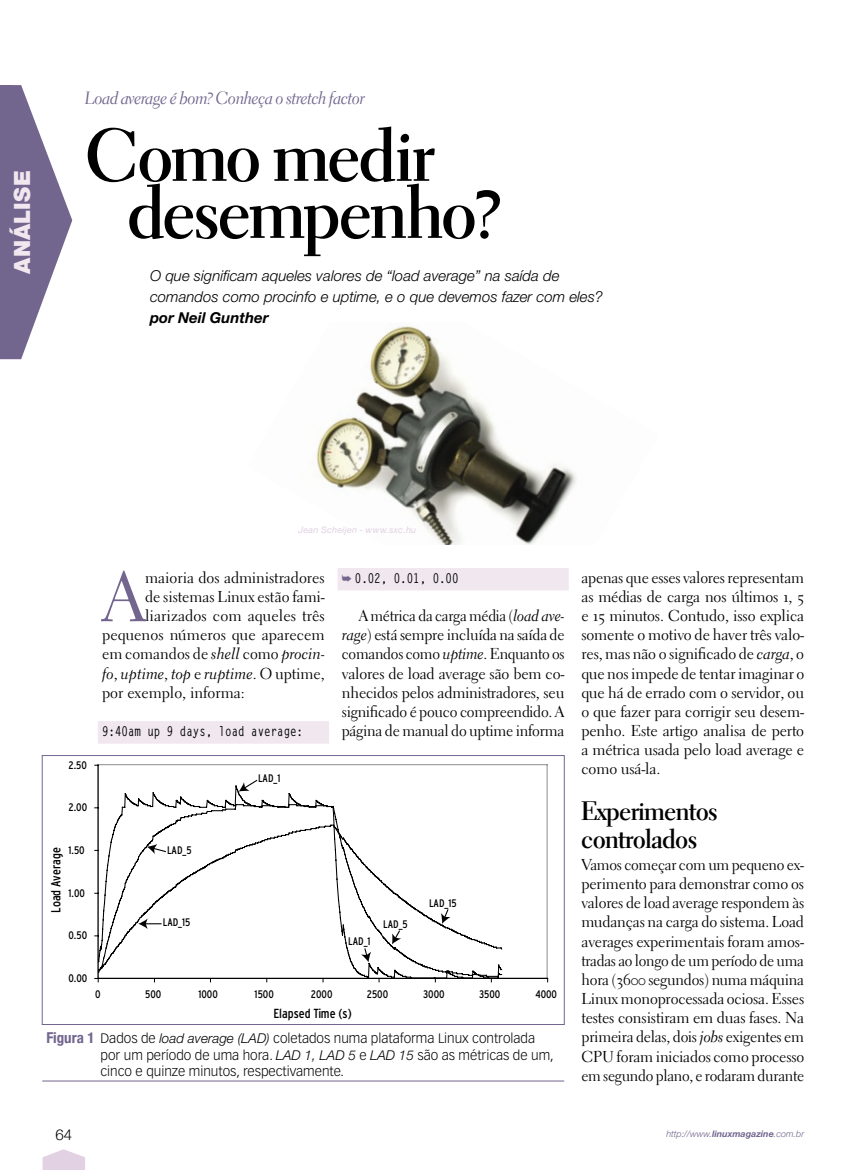
<style>
.page{position:relative;width:868px;height:1170px;background:#fff}
.page>*{position:absolute;margin:0;border:0;box-sizing:border-box;transform-origin:0 0}
.t1{font:75px/57px "Electra LT Std Bold Display";letter-spacing:-.015em;color:#000}
.t2{font:70.2px "Electra LT Std";color:#72658e}
.t3{font:27px/27px "Electra LT Std Bold Display";color:#000}
.t4{font:900 22.5px "Helvetica Neue";letter-spacing:.015em;color:#f0e7ef}
.t5{font:18px "Electra LT Std Cursive Display";color:#72658e}
.t6{font:15.75px/19.2px "Electra LT Std";letter-spacing:-.01em;color:#000;text-align:justify}
.t7{font:15.75px "Electra LT Std Cursive";color:#000}
.t8{font:italic 300 15px/21px "Helvetica Neue";color:#000}
.t9{font:italic 700 15px "Helvetica Neue";color:#000}
.t10{font:300 15px "Helvetica Neue";color:#000}
.t11{font:300 13.5px/16.5px "Vectora LT Std";color:#000}
.t12{font:700 13.5px "Letter Gothic Std";color:#000;scale:.8 1}
.t13{font:condensed 13.2px "Interstate";color:#000}
.t14{font:condensed 10.95px "Interstate";color:#000}
.t15{font:italic 300 9px "Helvetica Neue";color:#72658e}
.t16{font:italic 9px "Helvetica Neue";letter-spacing:.03em;color:#e1d1e2}
.s1{font-family:"Electra LT Std Cursive"}
.s2{font-family:"Electra LT Std"}
.s3{color:#72658e}
.s4{font-family:"Helvetica Neue";font-weight:700;font-stretch:condensed;font-size:15px;color:#72658e}
.s5{font-family:"Helvetica Neue";font-style:italic}
.s6{font-weight:700}
</style>
<div class="page">
<svg style="left:0;top:85px;width:72px;height:274px"></svg>
<svg style="left:43px;top:1149px;width:42px;height:20px"></svg>
<div style="left:98px;top:721px;width:231px;height:22px;background:#f0e7ef"></div>
<div style="left:337px;top:568px;width:231px;height:22px;background:#f0e7ef"></div>
<hr style="left:42px;top:1080px;width:522px;height:1px;background:#72658e">
<hr style="left:97px;top:764px;width:1px;height:213px;background:#919296">
<hr style="left:98px;top:977px;width:449px;height:1px;background:#919296">
<hr style="left:546px;top:764px;width:1px;height:213px;background:#919296">
<hr style="left:98px;top:764px;width:449px;height:1px;background:#919296">
<hr style="left:98px;top:978px;width:449px;height:1px;background:#000">
<hr style="left:98px;top:765px;width:1px;height:213px;background:#000">
<svg style="left:98px;top:962px;width:404px;height:15px"></svg>
<svg style="left:95px;top:778px;width:408px;height:184px"></svg>
<div style="left:42px;top:755px;width:522px;height:269px;border:1px solid #72658e"></div>
<img style="left:316px;top:326px;width:260px;height:218px">
<h3 class="t4" style="left:9px;top:274px;width:105px;rotate:-90deg">ANÁLISE</h3>
<p class="t5" style="left:85px;top:88px;width:281px">Load average é bom? Conheça o stretch factor</p>
<h1 class="t1" style="left:128px;top:127px;width:373px;text-indent:-43px">Como medir desempenho?</h1>
<p class="t8" style="left:150px;top:265px;width:454px">O que significam aqueles valores de “load average” na saída de comandos como procinfo e uptime, e o que devemos fazer com eles?</p>
<p class="t9" style="left:150px;top:308px;width:120px">por Neil Gunther</p>
<p class="t16" style="left:298px;top:524px;width:119px">Jean Scheijen - www.sxc.hu</p>
<p class="t14" style="left:68px;top:758px;width:20px">2.50</p>
<p class="t14" style="left:68px;top:801px;width:20px">2.00</p>
<h2 class="t2" style="left:102px;top:554px;width:44px">A</h2>
<p class="t6" style="left:102px;top:568px;width:224px;text-align:right">maioria dos administradores<br>de sistemas Linux estão fami&shy;liarizados com aqueles três pequenos números que aparecem em comandos de <span class="s1">shell</span> como <span class="s1">procin-</span></p>
<p class="t7" style="left:102px;top:663px;width:224px">fo<span class="s2">,</span> uptime<span class="s2">,</span> top <span class="s2">e</span> ruptime<span class="s2">. O uptime,</span></p>
<p class="t6" style="left:102px;top:682px;width:144px">por exemplo, informa:</p>
<p class="t12" style="left:102px;top:722px;width:253px">9:40am up 9 days, load average:</p>
<p class="t14" style="left:258px;top:772px;width:24px">LAD_1</p>
<p class="t12" style="left:342px;top:569px;width:147px"><span class="s3">➥</span> 0.02, 0.01, 0.00</p>
<p class="t6" style="left:342px;top:606px;width:224px;text-indent:17px">A métrica da carga média (<span class="s1">load ave&shy;rage</span>) está sempre incluída na saída de comandos como <span class="s1">uptime</span>. Enquanto os valores de load average são bem co&shy;nhecidos pelos administradores, seu significado é pouco compreendido. A página de manual do uptime informa</p>
<p class="t14" style="left:68px;top:843px;width:18px">1.50</p>
<p class="t13" style="left:49px;top:912px;width:67px;rotate:-90deg">Load Average</p>
<p class="t14" style="left:68px;top:886px;width:18px">1.00</p>
<p class="t14" style="left:167px;top:844px;width:26px">LAD_5</p>
<p class="t14" style="left:429px;top:897px;width:29px">LAD_15</p>
<p class="t14" style="left:68px;top:929px;width:20px">0.50</p>
<p class="t14" style="left:163px;top:916px;width:29px">LAD_15</p>
<p class="t14" style="left:348px;top:935px;width:24px">LAD_1</p>
<p class="t14" style="left:383px;top:918px;width:26px">LAD_5</p>
<p class="t14" style="left:68px;top:971px;width:20px">0.00</p>
<p class="t14" style="left:95px;top:988px;width:7px">0</p>
<p class="t14" style="left:145px;top:988px;width:18px">500</p>
<p class="t14" style="left:198px;top:988px;width:21px">1000</p>
<p class="t14" style="left:254px;top:988px;width:21px">1500</p>
<p class="t14" style="left:311px;top:988px;width:23px">2000</p>
<p class="t14" style="left:367px;top:988px;width:23px">2500</p>
<p class="t14" style="left:423px;top:988px;width:23px">3000</p>
<p class="t14" style="left:479px;top:988px;width:23px">3500</p>
<p class="t14" style="left:535px;top:988px;width:23px">4000</p>
<p class="t13" style="left:273px;top:1006px;width:80px">Elapsed Time (s)</p>
<p class="t11" style="left:101px;top:1030px;width:454px;text-indent:-54px"><span class="s4">Figura 1</span> Dados de <span class="s5">load average (LAD)</span> coletados numa plataforma Linux controlada por um período de uma hora. <span class="s5">LAD 1, LAD 5</span> e <span class="s5">LAD 15</span> são as métricas de um, cinco e quinze minutos, respectivamente.</p>
<p class="t6" style="left:581px;top:568px;width:224px">apenas que esses valores representam as médias de carga nos últimos 1, 5 e 15 minutos. Contudo, isso explica somente o motivo de haver três valo&shy;res, mas não o significado de <span class="s1">carga</span>, o que nos impede de tentar imaginar o que há de errado com o servidor, ou o que fazer para corrigir seu desem&shy;penho. Este artigo analisa de perto a métrica usada pelo load average e como usá-la.</p>
<h3 class="t3" style="left:581px;top:797px;width:137px">Experimentos controlados</h3>
<p class="t6" style="left:581px;top:855px;width:224px">Vamos começar com um pequeno ex&shy;perimento para demonstrar como os valores de load average respondem às mudanças na carga do sistema. Load averages experimentais foram amos&shy;tradas ao longo de um período de uma hora (3600 segundos) numa máquina Linux monoprocessada ociosa. Esses testes consistiram em duas fases. Na primeira delas, dois <span class="s1">jobs</span> exigentes em CPU foram iniciados como processo em segundo plano, e rodaram durante</p>
<p class="t10" style="left:55px;top:1125px;width:18px">64</p>
<p class="t15" style="left:666px;top:1128px;width:139px">http://www.<span class="s6">linuxmagazine</span>.com.br</p>
</div>
